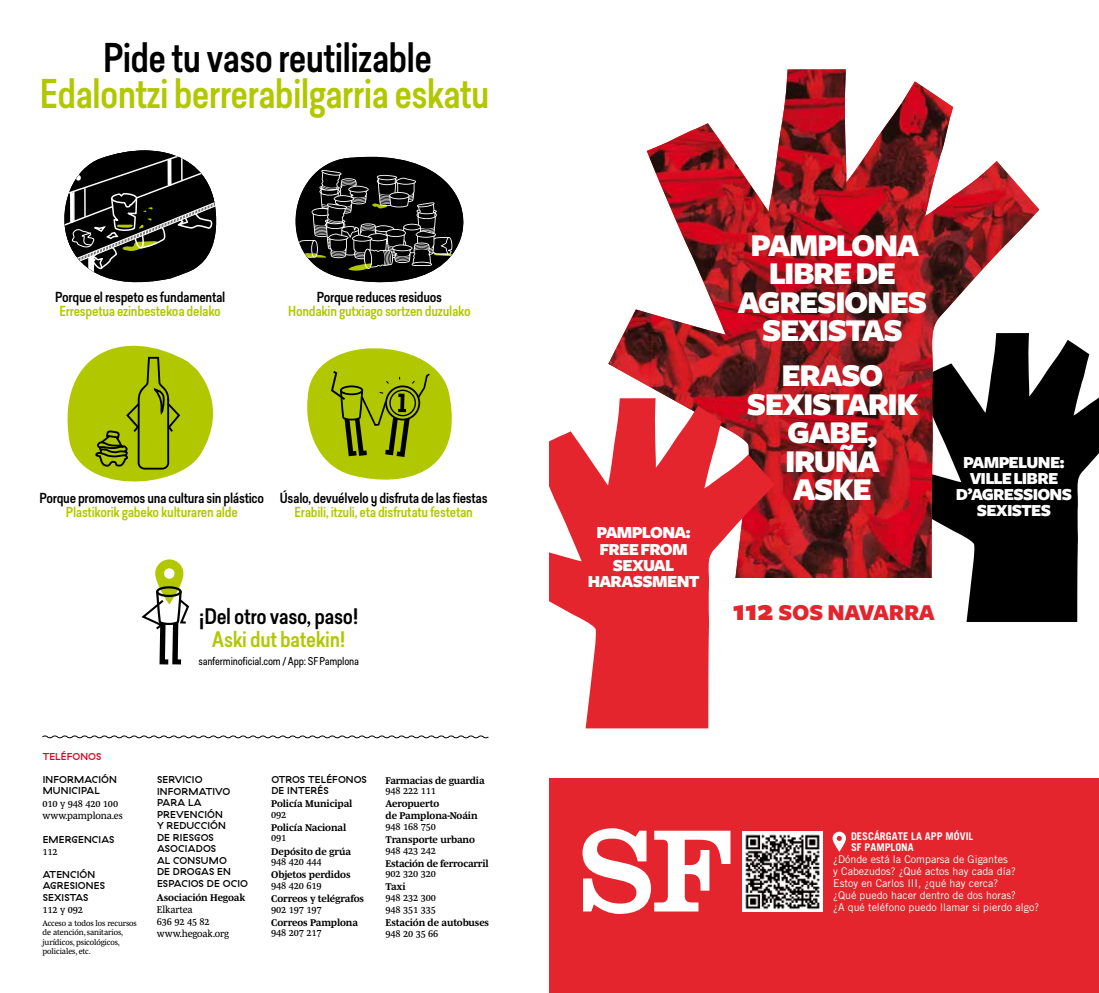
<style>
.page{position:relative;width:1099px;height:993px;background:#fff}
.page>*{position:absolute;margin:0;border:0;box-sizing:border-box;transform-origin:0 0}
.t1{font:500 38.88px "Predige";letter-spacing:-.02em;color:#b1c800;scale:.96 1}
.t2{font:500 38.88px "Predige";letter-spacing:-.02em;color:#000;scale:.96 1}
.t3{font:900 32.88px/28.5px "Freight Sans";letter-spacing:-.045em;color:#fff;text-align:center}
.t4{font:900 23.5px "Freight Sans";letter-spacing:-.005em;color:#e4252d}
.t5{font:500 21px "Predige";letter-spacing:-.015em;color:#000}
.t6{font:500 21px "Predige";letter-spacing:-.015em;color:#b1c800}
.t7{font:900 17.5px/16px "Freight Sans";letter-spacing:-.045em;color:#fff;text-align:center}
.t8{font:500 13.62px "Predige";letter-spacing:-.02em;color:#b1c800}
.t9{font:500 13.62px "Predige";letter-spacing:-.02em;color:#000}
.t10{font:10.62px/11.9px "Trade Gothic";color:#fff}
.t11{font:10.62px "Predige";letter-spacing:-.015em;color:#000}
.t12{font:700 10.62px/11.9px "Trade Gothic";color:#fff}
.t13{font:700 10px/11.9px "Mencken Pro Text";letter-spacing:-.01em;color:#000}
.t14{font:500 10px/11.5px "GT Haptik";letter-spacing:.01em;color:#000}
.t15{font:10px/11.9px "Mencken Pro Text";letter-spacing:-.01em;color:#000}
.t16{font:500 10px "GT Haptik";letter-spacing:.02em;color:#e2001a}
.t17{font:8.12px/9.4px "Mencken Pro Text";letter-spacing:-.01em;color:#000}
.s1{font-size:30.5px}
</style>
<div class="page">
<svg style="left:141px;top:559px;width:49px;height:105px"></svg>
<svg style="left:64px;top:150px;width:153px;height:133px"></svg>
<svg style="left:295px;top:156px;width:169px;height:127px"></svg>
<svg style="left:307px;top:348px;width:145px;height:132px"></svg>
<svg style="left:67px;top:345px;width:146px;height:137px"></svg>
<div style="left:549px;top:778px;width:549px;height:214px;background:#e4252d"></div>
<svg style="left:966px;top:340px;width:132px;height:281px;fill:#000"></svg>
<svg style="left:650px;top:107px;width:389px;height:499px;fill:#000"></svg>
<img style="left:780px;top:69px;width:173px;height:134px">
<img style="left:646px;top:123px;width:134px;height:80px">
<img style="left:952px;top:161px;width:87px;height:132px">
<img style="left:651px;top:203px;width:172px;height:224px">
<img style="left:823px;top:203px;width:120px;height:179px">
<img style="left:608px;top:309px;width:43px;height:78px">
<svg style="left:952px;top:293px;width:9px;height:9px"></svg>
<img style="left:823px;top:382px;width:109px;height:195px">
<img style="left:774px;top:427px;width:50px;height:45px">
<img style="left:774px;top:472px;width:50px;height:105px">
<div style="left:685px;top:577px;width:255px;height:45px;background:#fff"></div>
<svg style="left:549px;top:398px;width:225px;height:330px;fill:#e4252d"></svg>
<svg style="left:832px;top:831px;width:14px;height:20px"></svg>
<svg style="left:582px;top:828px;width:148px;height:85px"></svg>
<img style="left:742px;top:831px;width:80px;height:80px">
<svg style="left:42px;top:735px;width:447px;height:3px"></svg>
<h1 class="t2" style="left:103px;top:31px;width:344px">Pide tu vaso reutilizable</h1>
<h1 class="t1" style="left:40px;top:67px;width:470px">Edalontzi berrerabilgarria eskatu</h1>
<h3 class="t9" style="left:55px;top:288px;width:172px">Porque el respeto es fundamental</h3>
<h3 class="t8" style="left:60px;top:301px;width:163px">Errespetua ezinbestekoa delako</h3>
<h3 class="t9" style="left:317px;top:288px;width:127px">Porque reduces residuos</h3>
<h3 class="t8" style="left:288px;top:301px;width:184px">Hondakin gutxiago sortzen duzulako</h3>
<h3 class="t9" style="left:39px;top:488px;width:226px">Porque promovemos una cultura sin plástico</h3>
<h3 class="t8" style="left:66px;top:502px;width:173px">Plastikorik gabeko kulturaren alde</h3>
<h3 class="t9" style="left:280px;top:488px;width:209px">Úsalo, devuélvelo y disfruta de las fiestas</h3>
<h3 class="t8" style="left:294px;top:502px;width:180px">Erabili, itzuli, eta disfrutatu festetan</h3>
<h3 class="t5" style="left:199px;top:601px;width:161px">¡Del otro vaso, paso!</h3>
<h3 class="t6" style="left:212px;top:624px;width:135px">Aski dut batekin!</h3>
<p class="t11" style="left:198px;top:653px;width:162px">sanferminoficial.com / App: SF Pamplona</p>
<p class="t16" style="left:43px;top:750px;width:60px">TELÉFONOS</p>
<p class="t14" style="left:43px;top:774px;width:11px">INFORMACI</p>
<p class="t14" style="left:101px;top:774px;width:15px">ÓN</p>
<p class="t14" style="left:43px;top:784px;width:8px">MUNICI</p>
<p class="t14" style="left:81px;top:784px;width:14px">PAL</p>
<p class="t15" style="left:43px;top:796px;width:82px">010 y 948 420 100 www.pamplona.es</p>
<p class="t14" style="left:43px;top:833px;width:15px">EMER</p>
<p class="t14" style="left:71px;top:833px;width:14px">GENCIAS</p>
<p class="t15" style="left:43px;top:843px;width:17px">112</p>
<p class="t14" style="left:43px;top:868px;width:14px">ATENCI</p>
<p class="t14" style="left:79px;top:868px;width:15px">ÓN</p>
<p class="t14" style="left:43px;top:879px;width:22px;line-height:11.9px">AGRESIONES<br>SEXISTAS</p>
<p class="t15" style="left:43px;top:902px;width:42px">112 y 092</p>
<p class="t17" style="left:43px;top:917px;width:96px">Acceso a todos los recursos de atención, sanitarios, jurídicos, psicológicos, policiales, etc.</p>
<p class="t14" style="left:157px;top:774px;width:15px">SERVICIO<br>INFORMATIVO<br>PARA</p>
<p class="t14" style="left:188px;top:797px;width:8px">LA</p>
<p class="t14" style="left:157px;top:808px;width:14px">PREVENCI</p>
<p class="t14" style="left:207px;top:808px;width:15px">ÓN</p>
<p class="t14" style="left:157px;top:820px;width:17px">Y REDUCCI</p>
<p class="t14" style="left:210px;top:820px;width:15px">ÓN</p>
<p class="t14" style="left:157px;top:831px;width:22px">DE RIES</p>
<p class="t14" style="left:194px;top:831px;width:14px">GOS</p>
<p class="t14" style="left:157px;top:843px;width:25px">ASOCIADOS<br>AL CONSUMO<br>DE DRO</p>
<p class="t14" style="left:195px;top:866px;width:30px">GAS EN</p>
<p class="t14" style="left:157px;top:877px;width:24px">ES PACIOS</p>
<p class="t14" style="left:207px;top:877px;width:23px">DE OCIO</p>
<p class="t13" style="left:157px;top:890px;width:90px">Asociación Hegoak</p>
<p class="t15" style="left:157px;top:901px;width:74px">Elkartea<br>636 92 45 82 www.hegoak.org</p>
<p class="t14" style="left:271px;top:773px;width:16px">OTROS</p>
<p class="t14" style="left:308px;top:773px;width:15px">TELÉFONOS</p>
<p class="t14" style="left:271px;top:784px;width:23px">DE INTERÉS</p>
<p class="t13" style="left:271px;top:796px;width:83px">Policía Municipal</p>
<p class="t15" style="left:271px;top:806px;width:17px">092</p>
<p class="t13" style="left:271px;top:819px;width:77px">Policía Nacional</p>
<p class="t15" style="left:271px;top:830px;width:17px">091</p>
<p class="t13" style="left:271px;top:843px;width:81px">Depósito de grúa</p>
<p class="t15" style="left:271px;top:854px;width:52px">948 420 444</p>
<p class="t13" style="left:271px;top:867px;width:81px">Objetos perdidos</p>
<p class="t15" style="left:271px;top:878px;width:52px">948 420 619</p>
<p class="t13" style="left:271px;top:891px;width:94px">Correos y telégrafos</p>
<p class="t15" style="left:271px;top:901px;width:52px">902 197 197</p>
<p class="t13" style="left:271px;top:914px;width:88px">Correos Pamplona</p>
<p class="t15" style="left:271px;top:925px;width:52px">948 207 217</p>
<p class="t13" style="left:385px;top:772px;width:101px">Farmacias de guardia</p>
<p class="t15" style="left:385px;top:783px;width:52px">948 222 111</p>
<p class="t13" style="left:385px;top:796px;width:94px">Aeropuerto<br>de Pamplona-Noáin</p>
<p class="t15" style="left:385px;top:819px;width:52px">948 168 750</p>
<p class="t13" style="left:385px;top:832px;width:91px">Transporte urbano</p>
<p class="t15" style="left:385px;top:842px;width:52px">948 423 242</p>
<p class="t13" style="left:385px;top:855px;width:105px">Estación de ferrocarril</p>
<p class="t15" style="left:385px;top:866px;width:52px">902 320 320</p>
<p class="t13" style="left:385px;top:879px;width:22px">Taxi</p>
<p class="t15" style="left:385px;top:890px;width:52px">948 232 300<br>948 351 335</p>
<p class="t13" style="left:385px;top:915px;width:105px">Estación de autobuses</p>
<p class="t15" style="left:385px;top:925px;width:54px">948 20 35 66</p>
<h3 class="t7" style="left:587px;top:525px;width:113px">PAMPLONA:<br>FREEFROM<br>SEXUAL<br>HARASSMENT</h3>
<h2 class="t3" style="left:738px;top:232px;width:191px">PAMPLONA<br>LIBRE DE<br>AGRESIONES<br>SEXISTAS</h2>
<h2 class="t3" style="left:746px;top:362px;width:173px">ERASO<br>SEXISTARIK<br>GABE,<br>IRUÑA<br>ASKE</h2>
<h3 class="t7" style="left:955px;top:455px;width:118px">PAMPELUNE:<br>VILLE LIBRE<br>D’AGRESSIONS<br>SEXISTES</h3>
<h3 class="t4" style="left:732px;top:600px;width:204px"><span class="s1">112</span> SOS NAVARRA</h3>
<p class="t12" style="left:851px;top:829px;width:124px">DESCÁRGATE LA APP MÓVIL<br>SF PAMPLONA</p>
<p class="t10" style="left:833px;top:853px;width:207px">¿Dónde está la Comparsa de Gigantes<br>y Cabezudos? ¿Qué actos hay cada día?<br>Estoy en Carlos III, ¿qué hay cerca?<br>¿Qué puedo hacer dentro de dos horas?<br>¿A qué teléfono puedo llamar si pierdo algo?</p>
</div>
